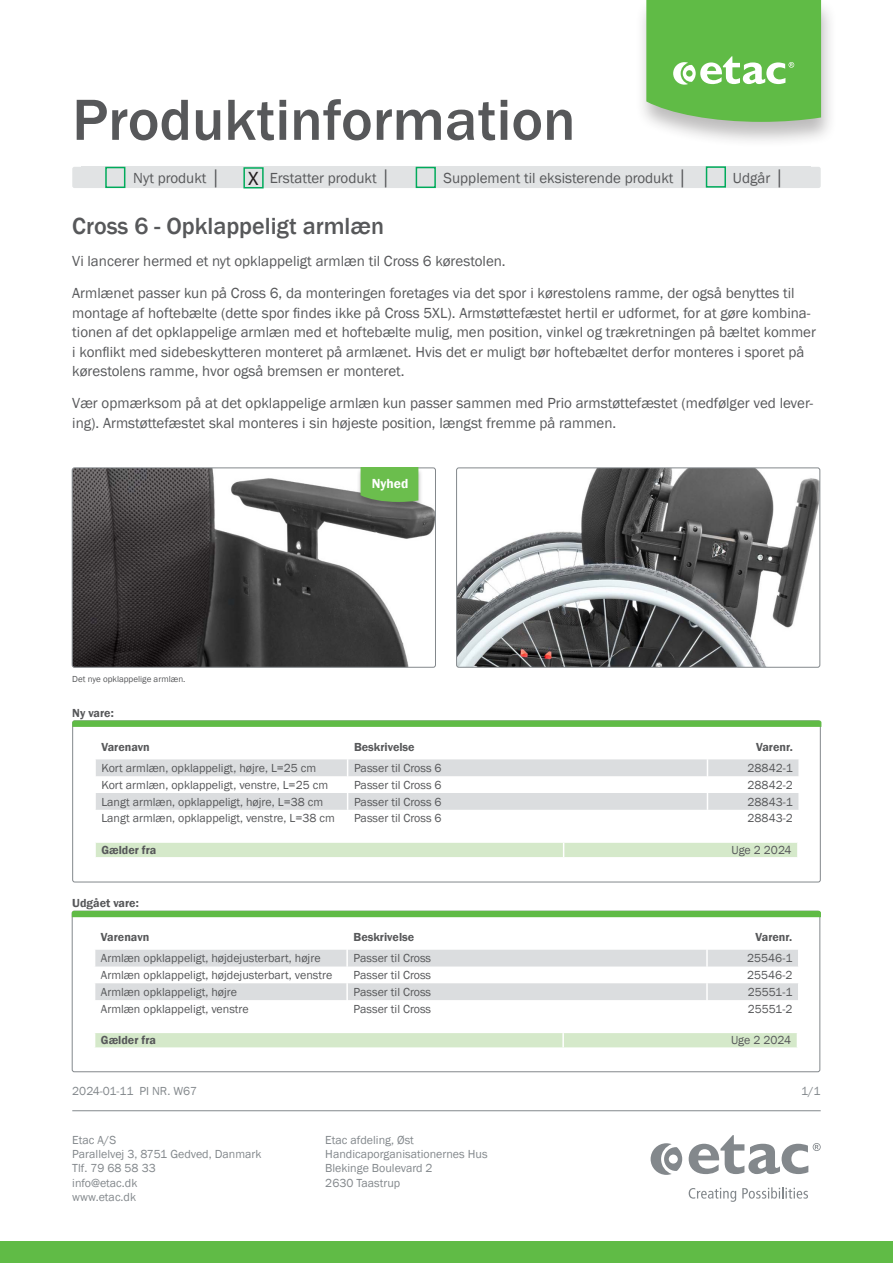
<style>
.page{position:relative;width:893px;height:1263px;background:#fff}
.page>*{position:absolute;margin:0;border:0;box-sizing:border-box;transform-origin:0 0}
._3__Header_-_Intro__toc{font:500 60px "Franklin Gothic";color:#57585a}
._4__Header_-_Basic_body{font:500 24px "Franklin Gothic";color:#57585a}
.t1{font:19.5px "Myriad Pro";color:#231f20}
._4__Header_-_Basic_body-2{font:15px/19.5px "Franklin Gothic";color:#57585a}
._4__Body_-_basic_body{font:15px "Franklin Gothic";color:#57585a}
._4__Body_-_basic_body-2{font:600 13.5px "Franklin Gothic";color:#fff}
._6__Body_-_Facts{font:12px "Franklin Gothic";color:#57585a}
.t2{font:12px/14.2px "Franklin Gothic";color:#83888c}
._6__Header_-_Facts{font:600 12px "Franklin Gothic";color:#57585a}
._4__Header_-_Basic_body-3{font:600 12px "Franklin Gothic";color:#57585a}
.t3{font:9px "Franklin Gothic";color:#57585a}
</style>
<div class="page">
<hr style="left:72px;top:1110px;width:749px;height:1px;background:#83888c">
<div style="left:0;top:1242px;width:893px;height:21px;background:#60bb46"></div>
<svg style="left:689px;top:1135px;width:132px;height:39px"></svg>
<svg style="left:651px;top:1143px;width:31px;height:32px"></svg>
<svg style="left:689px;top:1188px;width:47px;height:14px"></svg>
<svg style="left:742px;top:1187px;width:66px;height:11px"></svg>
<div style="left:72px;top:167px;width:749px;height:21px;background:#e1e3e4;border-radius:2px"></div>
<div style="left:105px;top:167px;width:20px;height:21px;border:2px solid #00ab5b"></div>
<div style="left:243px;top:167px;width:21px;height:21px;border:2px solid #00ab5b"></div>
<div style="left:416px;top:167px;width:20px;height:21px;border:2px solid #00ab5b"></div>
<div style="left:706px;top:166px;width:20px;height:22px;border:2px solid #00ab5b"></div>
<div style="left:635px;top:0;width:202px;height:148px;background:#231f20;opacity:.3"></div>
<svg style="left:646px;top:0;width:175px;height:122px;background:#6fc058"></svg>
<svg style="left:96px;top:759px;width:703px;height:51px"></svg>
<div style="left:96px;top:843px;width:701px;height:14px;background:#d5e9ca"></div>
<svg style="left:72px;top:720px;width:749px;height:7px;background:#68bb50"></svg>
<img style="left:74px;top:469px;width:360px;height:197px">
<div style="left:72px;top:467px;width:364px;height:201px;border:1px solid #83888c;border-radius:2px"></div>
<div style="left:357px;top:467px;width:67px;height:43px;background:#231f20;opacity:.3"></div>
<div style="left:361px;top:468px;width:57px;height:34px;background:#6bbe4d"></div>
<svg style="left:95px;top:950px;width:703px;height:50px"></svg>
<div style="left:95px;top:1033px;width:702px;height:14px;background:#d5e9ca"></div>
<div style="left:72px;top:911px;width:749px;height:6px;background:#60bb46"></div>
<img style="left:458px;top:469px;width:360px;height:197px">
<div style="left:456px;top:467px;width:364px;height:201px;border:1px solid #83888c;border-radius:2px"></div>
<p class="_3__Header_-_Intro__toc" style="left:72px;top:83px;width:505px">Produktinformation</p>
<p class="_4__Body_-_basic_body" style="left:133px;top:168px;width:89px">Nyt produkt │</p>
<p class="_4__Body_-_basic_body" style="left:270px;top:168px;width:123px">Erstatter produkt │</p>
<p class="_4__Body_-_basic_body" style="left:444px;top:168px;width:246px">Supplement til eksisterende produkt │</p>
<p class="_4__Body_-_basic_body" style="left:733px;top:168px;width:53px">Udgår │</p>
<p class="t1" style="left:248px;top:166px;width:13px">X</p>
<p class="_4__Header_-_Basic_body" style="left:72px;top:211px;width:313px">Cross 6 - Opklappeligt armlæn</p>
<p class="_4__Header_-_Basic_body-2" style="left:72px;top:251px;width:435px">Vi lancerer hermed et nyt opklappeligt armlæn til Cross 6 kørestolen.</p>
<p class="_4__Header_-_Basic_body-2" style="left:72px;top:284px;width:745px">Armlænet passer kun på Cross 6, da monteringen foretages via det spor i kørestolens ramme, der også benyttes til montage af hoftebælte (dette spor findes ikke på Cross 5XL). Armstøttefæstet hertil er udformet, for at gøre kombina&shy;tionen af det opklappelige armlæn med et hoftebælte mulig, men position, vinkel og trækretningen på bæltet kommer i konflikt med sidebeskytteren monteret på armlænet. Hvis det er muligt bør hoftebæltet derfor monteres i sporet på kørestolens ramme, hvor også bremsen er monteret.</p>
<p class="_4__Header_-_Basic_body-2" style="left:72px;top:394px;width:742px">Vær opmærksom på at det opklappelige armlæn kun passer sammen med Prio armstøttefæstet (medfølger ved lever&shy;ing). Armstøttefæstet skal monteres i sin højeste position, længst fremme på rammen.</p>
<p class="t3" style="left:72px;top:674px;width:115px">Det nye opklappelige armlæn.</p>
<p class="_4__Body_-_basic_body-2" style="left:372px;top:475px;width:38px">Nyhed</p>
<p class="_4__Header_-_Basic_body-3" style="left:72px;top:705px;width:43px">Ny vare:</p>
<p class="_6__Header_-_Facts" style="left:101px;top:739px;width:50px">Varenavn</p>
<p class="_6__Header_-_Facts" style="left:354px;top:739px;width:62px">Beskrivelse</p>
<p class="_6__Header_-_Facts" style="left:756px;top:739px;width:38px">Varenr.</p>
<p class="_6__Body_-_Facts" style="left:101px;top:760px;width:216px">Kort armlæn, opklappeligt, højre, L=25 cm</p>
<p class="_6__Body_-_Facts" style="left:354px;top:760px;width:89px">Passer til Cross 6</p>
<p class="_6__Body_-_Facts" style="left:747px;top:760px;width:47px">28842-1</p>
<p class="_6__Body_-_Facts" style="left:101px;top:777px;width:228px">Kort armlæn, opklappeligt, venstre, L=25 cm</p>
<p class="_6__Body_-_Facts" style="left:354px;top:777px;width:89px">Passer til Cross 6</p>
<p class="_6__Body_-_Facts" style="left:747px;top:777px;width:47px">28842-2</p>
<p class="_6__Body_-_Facts" style="left:101px;top:794px;width:223px">Langt armlæn, opklappeligt, højre, L=38 cm</p>
<p class="_6__Body_-_Facts" style="left:354px;top:794px;width:89px">Passer til Cross 6</p>
<p class="_6__Body_-_Facts" style="left:747px;top:794px;width:47px">28843-1</p>
<p class="_6__Body_-_Facts" style="left:101px;top:811px;width:235px">Langt armlæn, opklappeligt, venstre, L=38 cm</p>
<p class="_6__Body_-_Facts" style="left:354px;top:811px;width:89px">Passer til Cross 6</p>
<p class="_6__Body_-_Facts" style="left:747px;top:811px;width:47px">28843-2</p>
<p class="_6__Header_-_Facts" style="left:101px;top:843px;width:57px">Gælder fra</p>
<p class="_6__Body_-_Facts" style="left:731px;top:843px;width:62px">Uge 2 2024</p>
<p class="_4__Header_-_Basic_body-3" style="left:72px;top:895px;width:68px">Udgået vare:</p>
<p class="_6__Header_-_Facts" style="left:101px;top:930px;width:50px">Varenavn</p>
<p class="_6__Header_-_Facts" style="left:354px;top:930px;width:62px">Beskrivelse</p>
<p class="_6__Header_-_Facts" style="left:755px;top:930px;width:38px">Varenr.</p>
<p class="_6__Body_-_Facts" style="left:101px;top:951px;width:221px">Armlæn opklappeligt, højdejusterbart, højre</p>
<p class="_6__Body_-_Facts" style="left:354px;top:951px;width:79px">Passer til Cross</p>
<p class="_6__Body_-_Facts" style="left:747px;top:951px;width:47px">25546-1</p>
<p class="_6__Body_-_Facts" style="left:101px;top:968px;width:233px">Armlæn opklappeligt, højdejusterbart, venstre</p>
<p class="_6__Body_-_Facts" style="left:354px;top:968px;width:79px">Passer til Cross</p>
<p class="_6__Body_-_Facts" style="left:747px;top:968px;width:47px">25546-2</p>
<p class="_6__Body_-_Facts" style="left:101px;top:984px;width:138px">Armlæn opklappeligt, højre</p>
<p class="_6__Body_-_Facts" style="left:354px;top:984px;width:79px">Passer til Cross</p>
<p class="_6__Body_-_Facts" style="left:748px;top:984px;width:46px">25551-1</p>
<p class="_6__Body_-_Facts" style="left:101px;top:1001px;width:149px">Armlæn opklappeligt, venstre</p>
<p class="_6__Body_-_Facts" style="left:354px;top:1001px;width:79px">Passer til Cross</p>
<p class="_6__Body_-_Facts" style="left:748px;top:1001px;width:46px">25551-2</p>
<p class="_6__Header_-_Facts" style="left:101px;top:1033px;width:57px">Gælder fra</p>
<p class="_6__Body_-_Facts" style="left:731px;top:1033px;width:62px">Uge 2 2024</p>
<p class="t2" style="left:72px;top:1084px;width:126px">2024-01-11 PI NR. W67</p>
<p class="t2" style="left:801px;top:1084px;width:21px">1/1</p>
<p class="t2" style="left:72px;top:1133px;width:191px">Etac A/S<br>Parallelvej 3, 8751 Gedved, Danmark<br>Tlf. 79 68 58 33<br>info@etac.dk<br>www.etac.dk</p>
<p class="t2" style="left:325px;top:1133px;width:164px">Etac afdeling, Øst<br>Handicaporganisationernes Hus<br>Blekinge Boulevard 2<br>2630 Taastrup</p>
</div>
